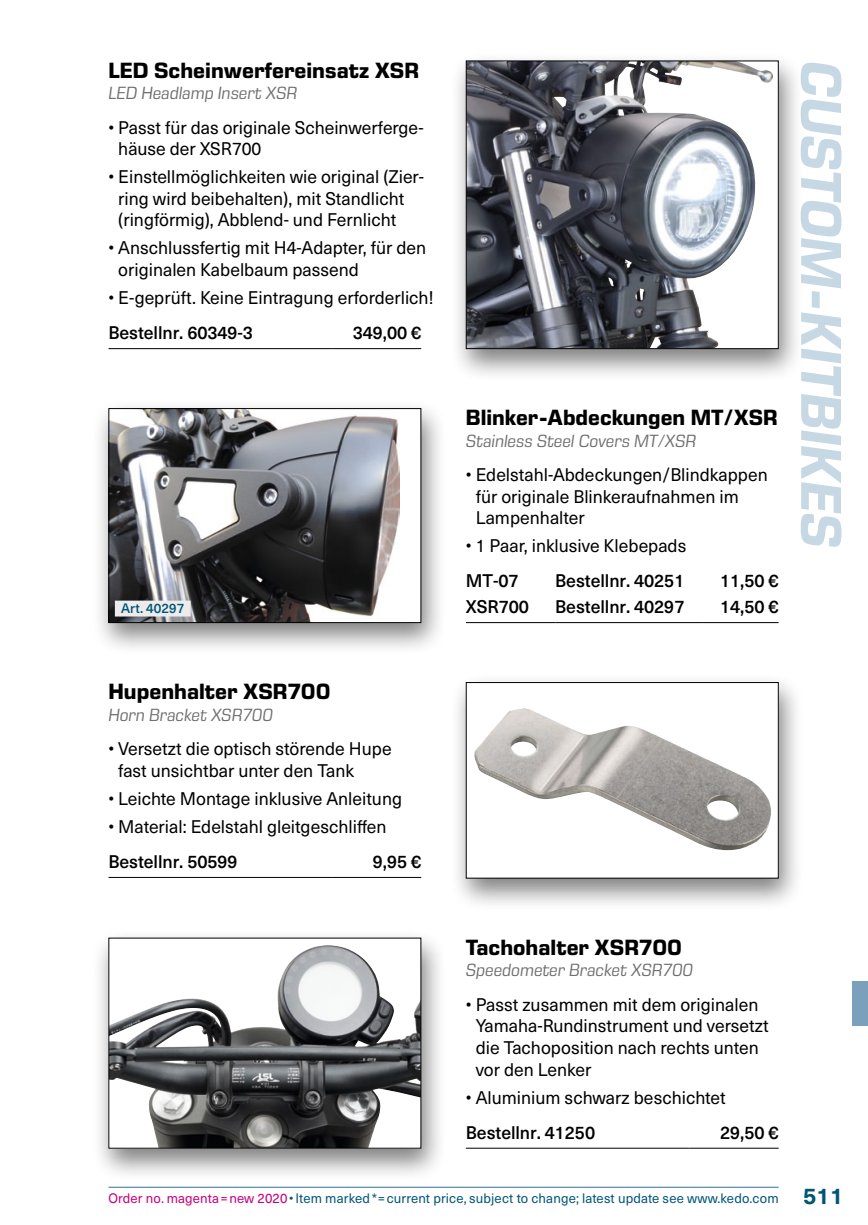
<style>
.page{position:relative;width:868px;height:1225px;background:#fff}
.page>*{position:absolute;margin:0;border:0;box-sizing:border-box;transform-origin:0 0}
.t1{font:italic 700 58.5px "Eurostile Next Pro";letter-spacing:-.01em;color:#c7d8e5}
.t2{font:700 22.5px "Eurostile Next Pro";color:#000}
.t3{font:18px/21.6px "Neue Haas Unica Pro";color:#000}
.t4{font:500 18px "Neue Haas Unica Pro";letter-spacing:-.005em;color:#000}
.t5{font:italic 18px "Eurostile Next Pro";color:#6f6f6e}
.t6{font:13.5px "Neue Haas Unica Pro";letter-spacing:.01em;color:#005576}
.t7{font:500 13.5px "Neue Haas Unica Pro";color:#005576}
.s1{color:#c4007a}
.s2{font-weight:700;font-size:22.5px}
</style>
<div class="page">
<hr style="left:108px;top:1186px;width:670px;height:1px;background:#4a7f9f">
<div style="left:851px;top:981px;width:16px;height:44px;background:#7ba0bb"></div>
<hr style="left:108px;top:348px;width:224px;height:1px;background:#000">
<hr style="left:332px;top:348px;width:89px;height:1px;background:#000">
<div style="left:449px;top:51px;width:355px;height:331px;background:#000;opacity:.5"></div>
<img style="left:468px;top:63px;width:304px;height:284px">
<div style="left:466px;top:61px;width:312px;height:288px;border:1px solid #000"></div>
<hr style="left:466px;top:622px;width:89px;height:1px;background:#000">
<hr style="left:555px;top:622px;width:147px;height:1px;background:#000">
<hr style="left:702px;top:622px;width:76px;height:1px;background:#000">
<hr style="left:108px;top:877px;width:224px;height:1px;background:#000">
<hr style="left:332px;top:877px;width:89px;height:1px;background:#000">
<hr style="left:466px;top:1147px;width:223px;height:1px;background:#000">
<hr style="left:689px;top:1147px;width:89px;height:1px;background:#000">
<div style="left:92px;top:398px;width:354px;height:258px;background:#000;opacity:.5"></div>
<div style="left:109px;top:408px;width:312px;height:214px;background:#fff"></div>
<img style="left:110px;top:410px;width:289px;height:211px">
<div style="left:108px;top:408px;width:313px;height:215px;border:1px solid #000"></div>
<div style="left:449px;top:672px;width:355px;height:239px;background:#000;opacity:.5"></div>
<div style="left:466px;top:682px;width:312px;height:196px;background:#fff"></div>
<img style="left:474px;top:708px;width:297px;height:142px">
<div style="left:466px;top:682px;width:312px;height:196px;border:1px solid #000"></div>
<div style="left:92px;top:928px;width:354px;height:253px;background:#000;opacity:.5"></div>
<div style="left:109px;top:938px;width:312px;height:210px;background:#fff"></div>
<img style="left:110px;top:945px;width:309px;height:201px">
<div style="left:108px;top:937px;width:313px;height:211px;border:1px solid #000"></div>
<div style="left:115px;top:600px;width:76px;height:16px;background:#ececec"></div>
<p class="t2" style="left:108px;top:57px;width:312px">LED Scheinwerfereinsatz XSR</p>
<p class="t5" style="left:108px;top:83px;width:190px">LED Headlamp Insert XSR</p>
<p class="t3" style="left:118px;top:117px;width:307px;text-indent:-10px">• Passt für das originale Scheinwerferge&shy;häuse der XSR700</p>
<p class="t3" style="left:118px;top:166px;width:307px;text-indent:-10px">• Einstellmöglichkeiten wie original (Zier&shy;ring wird beibehalten), mit Standlicht (ringförmig), Abblend- und Fernlicht</p>
<p class="t3" style="left:118px;top:237px;width:309px;text-indent:-10px">• Anschlussfertig mit H4-Adapter, für den originalen Kabelbaum passend</p>
<p class="t3" style="left:108px;top:287px;width:326px">• E-geprüft. Keine Eintragung erforderlich!</p>
<p class="t4" style="left:108px;top:322px;width:146px">Bestellnr. 60349-3</p>
<p class="t4" style="left:352px;top:322px;width:70px">349,00 €</p>
<p class="t7" style="left:121px;top:600px;width:65px">Art. 40297</p>
<p class="t2" style="left:108px;top:679px;width:223px">Hupenhalter XSR700</p>
<p class="t5" style="left:108px;top:705px;width:166px">Horn Bracket XSR700</p>
<p class="t3" style="left:118px;top:738px;width:275px;text-indent:-10px">• Versetzt die optisch störende Hupe fast unsichtbar unter den Tank</p>
<p class="t3" style="left:108px;top:788px;width:295px">• Leichte Montage inklusive Anleitung</p>
<p class="t3" style="left:108px;top:816px;width:279px">• Material: Edelstahl gleitgeschliffen</p>
<p class="t4" style="left:108px;top:850px;width:131px">Bestellnr. 50599</p>
<p class="t4" style="left:373px;top:850px;width:50px">9,95 €</p>
<p class="t2" style="left:466px;top:405px;width:313px">Blinker-Abdeckungen MT/XSR</p>
<p class="t5" style="left:466px;top:431px;width:231px">Stainless Steel Covers MT/XSR</p>
<p class="t3" style="left:475px;top:464px;width:293px;text-indent:-10px">• Edelstahl-Abdeckungen/Blindkappen für originale Blinkeraufnahmen im<br>Lampenhalter</p>
<p class="t3" style="left:466px;top:535px;width:222px">• 1 Paar, inklusive Klebepads</p>
<p class="t4" style="left:466px;top:570px;width:54px">MT-07</p>
<p class="t4" style="left:555px;top:570px;width:131px">Bestellnr. 40251</p>
<p class="t4" style="left:720px;top:570px;width:60px">11,50 €</p>
<p class="t4" style="left:466px;top:595px;width:65px">XSR700</p>
<p class="t4" style="left:555px;top:595px;width:131px">Bestellnr. 40297</p>
<p class="t4" style="left:720px;top:595px;width:60px">14,50 €</p>
<h1 class="t1" style="left:854px;top:61px;width:486px;rotate:90deg">CUSTOM-Kitbikes</h1>
<p class="t2" style="left:466px;top:934px;width:217px">Tachohalter XSR700</p>
<p class="t5" style="left:466px;top:960px;width:228px">Speedometer Bracket XSR700</p>
<p class="t3" style="left:475px;top:993px;width:294px;text-indent:-10px">• Passt zusammen mit dem originalen<br>Yamaha-Rundinstrument und versetzt die Tachoposition nach rechts unten vor den Lenker</p>
<p class="t3" style="left:466px;top:1086px;width:261px">• Aluminium schwarz beschichtet</p>
<p class="t4" style="left:466px;top:1121px;width:131px">Bestellnr. 41250</p>
<p class="t4" style="left:720px;top:1121px;width:60px">29,50 €</p>
<p class="t6" style="left:108px;top:1190px;width:736px"><span class="s1">Order no. magenta = new 2020</span> • Item marked * = current price, subject to change; latest update see www.kedo.com <span class="s2">511</span></p>
</div>
